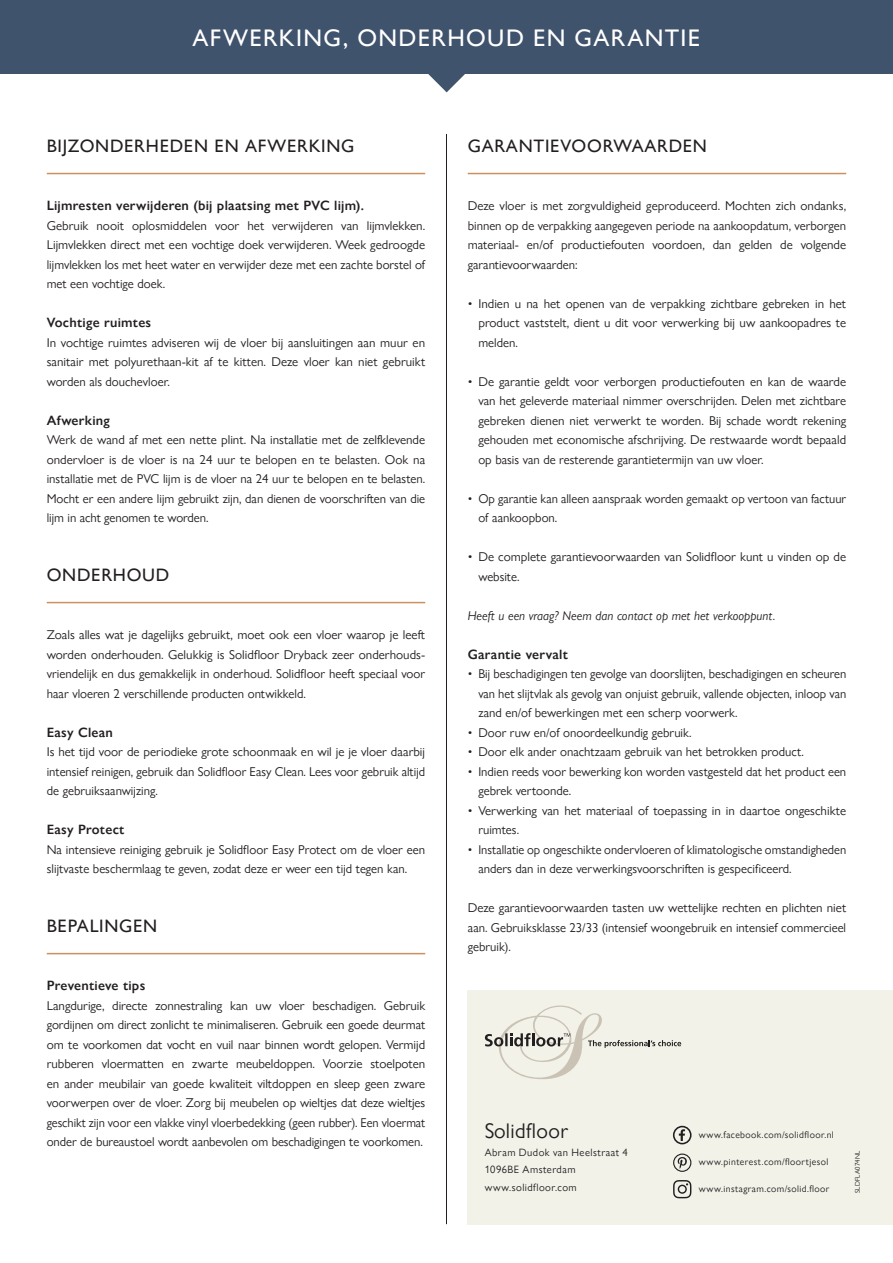
<style>
.page{position:relative;width:893px;height:1263px;background:#fff}
.page>*{position:absolute;margin:0;border:0;box-sizing:border-box;transform-origin:0 0}
.t1{font:500 24px "Gill Sans Nova";letter-spacing:.055em;color:#fff}
.t2{font:21.15px "Gill Sans Nova";letter-spacing:.02em;color:#231f20}
.Kop_underline{font:500 18px "Gill Sans Nova";letter-spacing:.04em;color:#231f20}
.Subkop_9_13_Bold{font:600 13.5px "Gill Sans Nova";letter-spacing:.02em;color:#231f20}
.FF_Body_groot_8_5{font:12.75px/19.5px "Gill Sans Nova";color:#231f20;text-align:justify}
.FF_Body_groot_8_5-2{font:italic 12.75px "Gill Sans Nova";letter-spacing:.005em;color:#231f20}
.t3{font:10.65px "Gill Sans Nova";letter-spacing:.045em;color:#231f20}
.Table_Book{font:9.6px "Gill Sans Nova";letter-spacing:.045em;color:#231f20}
.Body_8_13_illu{font:6.75px "Gill Sans Nova";letter-spacing:.03em;color:#231f20}
</style>
<div class="page">
<div style="left:0;top:0;width:893px;height:74px;background:#40536d"></div>
<svg style="left:428px;top:74px;width:37px;height:18px"></svg>
<hr style="left:446px;top:134px;width:1px;height:1090px;background:#231f20">
<hr style="left:468px;top:173px;width:378px;height:1px;background:#cd905f">
<div style="left:468px;top:990px;width:425px;height:234px;background:#f2f2e9"></div>
<hr style="left:47px;top:173px;width:378px;height:1px;background:#cd905f">
<hr style="left:47px;top:602px;width:378px;height:1px;background:#cd905f">
<hr style="left:47px;top:953px;width:378px;height:1px;background:#cd905f">
<svg style="left:485px;top:1005px;width:196px;height:74px"></svg>
<svg style="left:673px;top:1180px;width:18px;height:18px"></svg>
<svg style="left:673px;top:1153px;width:18px;height:19px"></svg>
<div style="left:673px;top:1126px;width:18px;height:18px;border:2px solid #231f20;border-radius:50%"></div>
<svg style="left:679px;top:1129px;width:6px;height:12px"></svg>
<h1 class="t1" style="left:193px;top:23px;width:509px">AFWERKING, ONDERHOUD EN GARANTIE</h1>
<p class="Kop_underline" style="left:47px;top:134px;width:309px">BIJZONDERHEDEN EN AFWERKING</p>
<p class="Subkop_9_13_Bold" style="left:47px;top:197px;width:319px">Lijmresten verwijderen (bij plaatsing met PVC lijm).</p>
<p class="FF_Body_groot_8_5" style="left:47px;top:215px;width:380px">Gebruik nooit oplosmiddelen voor het verwijderen van lijmvlekken.<br>Lijmvlekken direct met een vochtige doek verwijderen. Week gedroogde lijmvlekken los met heet water en verwijder deze met een zachte borstel of met een vochtige doek.</p>
<p class="Subkop_9_13_Bold" style="left:47px;top:314px;width:106px">Vochtige ruimtes</p>
<p class="FF_Body_groot_8_5" style="left:47px;top:332px;width:380px">In vochtige ruimtes adviseren wij de vloer bij aansluitingen aan muur en sanitair met polyurethaan-kit af te kitten. Deze vloer kan niet gebruikt worden als douchevloer.</p>
<p class="Subkop_9_13_Bold" style="left:47px;top:412px;width:65px">Afwerking</p>
<p class="FF_Body_groot_8_5" style="left:47px;top:430px;width:380px">Werk de wand af met een nette plint. Na installatie met de zelfklevende ondervloer is de vloer is na 24 uur te belopen en te belasten. Ook na installatie met de PVC lijm is de vloer na 24 uur te belopen en te belasten.<br>Mocht er een andere lijm gebruikt zijn, dan dienen de voorschriften van die lijm in acht genomen te worden.</p>
<p class="Kop_underline" style="left:47px;top:563px;width:124px">ONDERHOUD</p>
<p class="FF_Body_groot_8_5" style="left:47px;top:625px;width:380px">Zoals alles wat je dagelijks gebruikt, moet ook een vloer waarop je leeft worden onderhouden. Gelukkig is Solidfloor Dryback zeer onderhouds&shy;vriendelijk en dus gemakkelijk in onderhoud. Solidfloor heeft speciaal voor haar vloeren 2 verschillende producten ontwikkeld.</p>
<p class="Subkop_9_13_Bold" style="left:47px;top:724px;width:68px">Easy Clean</p>
<p class="FF_Body_groot_8_5" style="left:47px;top:742px;width:380px">Is het tijd voor de periodieke grote schoonmaak en wil je je vloer daarbij intensief reinigen, gebruik dan Solidfloor Easy Clean. Lees voor gebruik altijd de gebruiksaanwijzing.</p>
<p class="Subkop_9_13_Bold" style="left:47px;top:821px;width:79px">Easy Protect</p>
<p class="FF_Body_groot_8_5" style="left:47px;top:839px;width:380px">Na intensieve reiniging gebruik je Solidfloor Easy Protect om de vloer een slijtvaste beschermlaag te geven, zodat deze er weer een tijd tegen kan.</p>
<p class="Kop_underline" style="left:47px;top:914px;width:112px">BEPALINGEN</p>
<p class="Subkop_9_13_Bold" style="left:47px;top:977px;width:100px">Preventieve tips</p>
<p class="FF_Body_groot_8_5" style="left:47px;top:995px;width:380px">Langdurige, directe zonnestraling kan uw vloer beschadigen. Gebruik gordijnen om direct zonlicht te minimaliseren. Gebruik een goede deurmat om te voorkomen dat vocht en vuil naar binnen wordt gelopen. Vermijd rubberen vloermatten en zwarte meubeldoppen. Voorzie stoelpoten en ander meubilair van goede kwaliteit viltdoppen en sleep geen zware voorwerpen over de vloer. Zorg bij meubelen op wieltjes dat deze wieltjes geschikt zijn voor een vlakke vinyl vloerbedekking (geen rubber). Een vloermat onder de bureaustoel wordt aanbevolen om beschadigingen te voorkomen.</p>
<p class="Kop_underline" style="left:468px;top:134px;width:241px">GARANTIEVOORWAARDEN</p>
<p class="FF_Body_groot_8_5" style="left:468px;top:196px;width:380px">Deze vloer is met zorgvuldigheid geproduceerd. Mochten zich ondanks, binnen op de verpakking aangegeven periode na aankoopdatum, verborgen materiaal- en/of productiefouten voordoen, dan gelden de volgende garantievoorwaarden:</p>
<p class="FF_Body_groot_8_5" style="left:478px;top:293px;width:369px;text-indent:-11px">• Indien u na het openen van de verpakking zichtbare gebreken in het product vaststelt, dient u dit voor verwerking bij uw aankoopadres te melden.</p>
<p class="FF_Body_groot_8_5" style="left:478px;top:371px;width:369px;text-indent:-11px">• De garantie geldt voor verborgen productiefouten en kan de waarde van het geleverde materiaal nimmer overschrijden. Delen met zichtbare gebreken dienen niet verwerkt te worden. Bij schade wordt rekening gehouden met economische afschrijving. De restwaarde wordt bepaald op basis van de resterende garantietermijn van uw vloer.</p>
<p class="FF_Body_groot_8_5" style="left:478px;top:488px;width:369px;text-indent:-11px">• Op garantie kan alleen aanspraak worden gemaakt op vertoon van factuur of aankoopbon.</p>
<p class="FF_Body_groot_8_5" style="left:478px;top:547px;width:369px;text-indent:-11px">• De complete garantievoorwaarden van Solidfloor kunt u vinden op de website.</p>
<p class="FF_Body_groot_8_5-2" style="left:468px;top:607px;width:309px">Heeft u een vraag? Neem dan contact op met het verkooppunt.</p>
<p class="Subkop_9_13_Bold" style="left:468px;top:646px;width:102px">Garantie vervalt</p>
<p class="FF_Body_groot_8_5" style="left:478px;top:664px;width:369px;text-indent:-11px">• Bij beschadigingen ten gevolge van doorslijten, beschadigingen en scheuren van het slijtvlak als gevolg van onjuist gebruik, vallende objecten, inloop van zand en/of bewerkingen met een scherp voorwerk.</p>
<p class="FF_Body_groot_8_5" style="left:468px;top:722px;width:225px">• Door ruw en/of onoordeelkundig gebruik.</p>
<p class="FF_Body_groot_8_5" style="left:468px;top:742px;width:338px">• Door elk ander onachtzaam gebruik van het betrokken product.</p>
<p class="FF_Body_groot_8_5" style="left:478px;top:761px;width:369px;text-indent:-11px">• Indien reeds voor bewerking kon worden vastgesteld dat het product een gebrek vertoonde.</p>
<p class="FF_Body_groot_8_5" style="left:478px;top:800px;width:369px;text-indent:-11px">• Verwerking van het materiaal of toepassing in in daartoe ongeschikte ruimtes.</p>
<p class="FF_Body_groot_8_5" style="left:478px;top:839px;width:369px;text-indent:-11px">• Installatie op ongeschikte ondervloeren of klimatologische omstandigheden anders dan in deze verwerkingsvoorschriften is gespecificeerd.</p>
<p class="FF_Body_groot_8_5" style="left:468px;top:898px;width:380px">Deze garantievoorwaarden tasten uw wettelijke rechten en plichten niet aan. Gebruiksklasse 23/33 (intensief woongebruik en intensief commercieel gebruik).</p>
<p class="t2" style="left:485px;top:1118px;width:85px">Solidfloor</p>
<p class="t3" style="left:485px;top:1145px;width:145px">Abram Dudok van Heelstraat 4</p>
<p class="t3" style="left:485px;top:1163px;width:92px">1096BE Amsterdam</p>
<p class="t3" style="left:485px;top:1181px;width:93px">www.solidfloor.com</p>
<p class="Table_Book" style="left:699px;top:1128px;width:137px">www.facebook.com/solidfloor.nl</p>
<p class="Table_Book" style="left:699px;top:1155px;width:131px">www.pinterest.com/floortjesol</p>
<p class="Table_Book" style="left:699px;top:1182px;width:132px">www.instagram.com/solid.floor</p>
<p class="Body_8_13_illu" style="left:853px;top:1193px;width:44px;rotate:-90deg">SLDFLA074NL</p>
</div>
